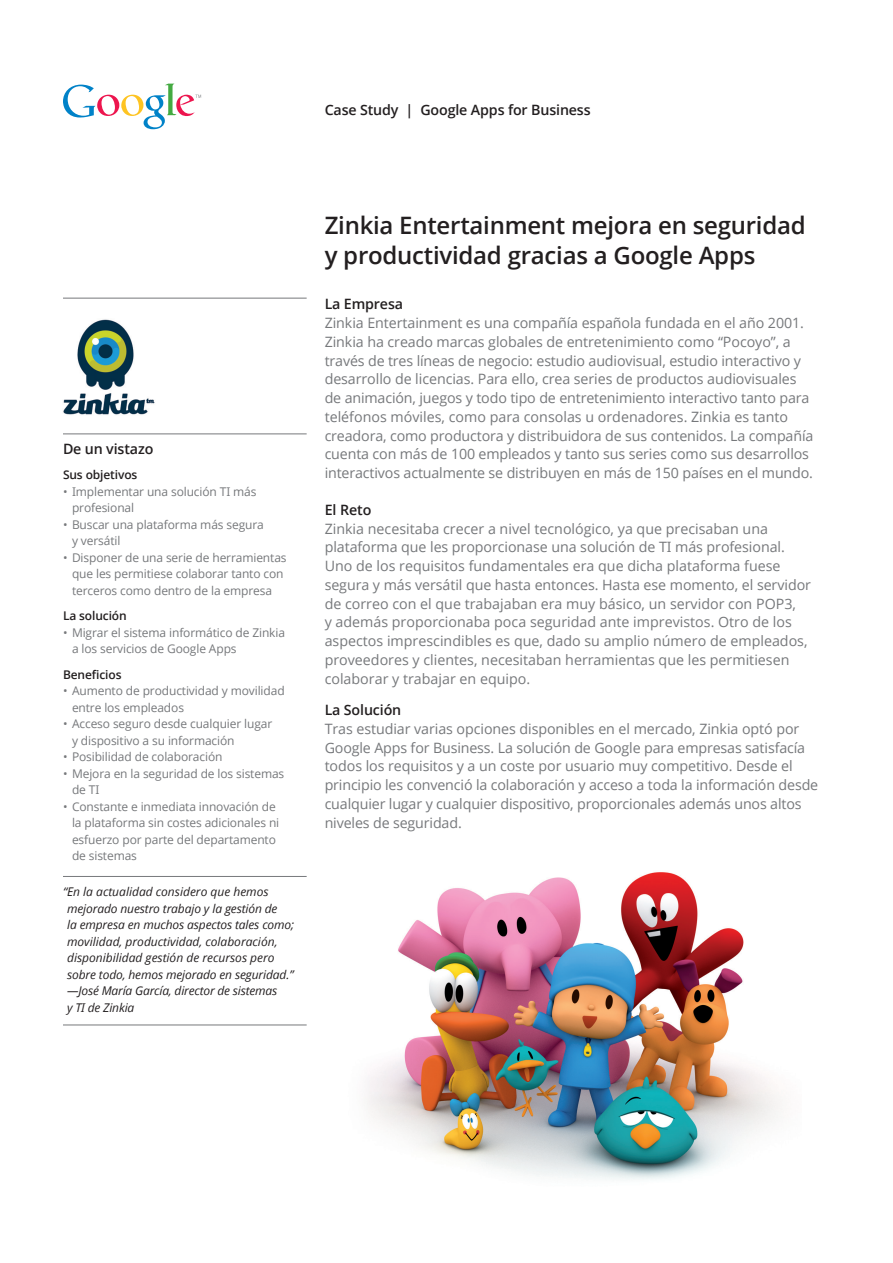
<style>
.page{position:relative;width:893px;height:1263px;background:#fff}
.page>*{position:absolute;margin:0;border:0;box-sizing:border-box;transform-origin:0 0}
.Main_Title{font:600 24px/30px "Open Sans";letter-spacing:-.01em;color:#231f20}
.Body_Text{font:14.25px/18.8px "Open Sans";letter-spacing:-.005em;color:#76787b}
.Overview_Title{font:600 14.25px "Open Sans";letter-spacing:-.01em;color:#231f20}
.Body_Text_Subhead{font:600 14.25px "Open Sans";letter-spacing:-.01em;color:#231f20}
.Sidebar_Subhead{font:600 14.25px "Open Sans";letter-spacing:-.01em;color:#231f20}
.Sidebar_Text_Bullet{font:12px/16.5px "Open Sans";letter-spacing:-.01em;color:#76787b}
.Sidebar_Quote{font:italic 12px/16.5px "Open Sans";letter-spacing:-.01em;color:#231f20}
.Sidebar_Subhead_2{font:600 12px "Open Sans";letter-spacing:-.01em;color:#231f20}
</style>
<div class="page">
<svg style="left:63px;top:84px;width:138px;height:45px"></svg>
<hr style="left:63px;top:298px;width:244px;height:1px;background:#76787b">
<hr style="left:63px;top:434px;width:244px;height:1px;background:#76787b">
<hr style="left:63px;top:876px;width:244px;height:1px;background:#76787b">
<hr style="left:63px;top:1025px;width:244px;height:1px;background:#76787b">
<img style="left:63px;top:319px;width:92px;height:96px">
<img style="left:367px;top:872px;width:415px;height:308px">
<p class="Overview_Title" style="left:325px;top:100px;width:268px">Case Study | Google Apps for Business</p>
<p class="Sidebar_Subhead" style="left:63px;top:439px;width:92px">De un vistazo</p>
<p class="Sidebar_Subhead_2" style="left:63px;top:466px;width:76px">Sus objetivos</p>
<p class="Sidebar_Text_Bullet" style="left:72px;top:483px;width:186px;text-indent:-9px">• Implementar una solución TI más profesional</p>
<p class="Sidebar_Text_Bullet" style="left:72px;top:516px;width:193px;text-indent:-9px">• Buscar una plataforma más segura y versátil</p>
<p class="Sidebar_Text_Bullet" style="left:63px;top:549px;width:225px;text-align:center">• Disponer de una serie de herramientas que les permitiese colaborar tanto con terceros como dentro de la empresa</p>
<p class="Sidebar_Subhead_2" style="left:63px;top:607px;width:65px">La solución</p>
<p class="Sidebar_Text_Bullet" style="left:72px;top:624px;width:215px;text-indent:-9px">• Migrar el sistema informático de Zinkia a los servicios de Google Apps</p>
<p class="Sidebar_Subhead_2" style="left:63px;top:666px;width:60px">Beneficios</p>
<p class="Sidebar_Text_Bullet" style="left:72px;top:682px;width:214px;text-indent:-9px">• Aumento de productividad y movilidad entre los empleados</p>
<p class="Sidebar_Text_Bullet" style="left:72px;top:715px;width:202px;text-indent:-9px">• Acceso seguro desde cualquier lugar y dispositivo a su información</p>
<p class="Sidebar_Text_Bullet" style="left:63px;top:748px;width:161px">• Posibilidad de colaboración</p>
<p class="Sidebar_Text_Bullet" style="left:72px;top:765px;width:214px;text-indent:-9px">• Mejora en la seguridad de los sistemas de TI</p>
<p class="Sidebar_Text_Bullet" style="left:72px;top:798px;width:209px;text-indent:-9px">• Constante e inmediata innovación de la plataforma sin costes adicionales ni esfuerzo por parte del departamento de sistemas</p>
<p class="Sidebar_Quote" style="left:67px;top:883px;width:229px;text-indent:-4px">“En la actualidad considero que hemos mejorado nuestro trabajo y la gestión de<br>la empresa en muchos aspectos tales como; movilidad, productividad, colaboración, disponibilidad gestión de recursos pero sobre todo, hemos mejorado en seguridad.” —José María García, director de sistemas<br>y TI de Zinkia</p>
<p class="Main_Title" style="left:325px;top:209px;width:483px">Zinkia Entertainment mejora en seguridad y productividad gracias a Google Apps</p>
<p class="Body_Text_Subhead" style="left:325px;top:294px;width:80px">La Empresa</p>
<p class="Body_Text" style="left:325px;top:313px;width:490px">Zinkia Entertainment es una compañía española fundada en el año 2001.<br>Zinkia ha creado marcas globales de entretenimiento como “Pocoyo”, a través de tres líneas de negocio: estudio audiovisual, estudio interactivo y desarrollo de licencias. Para ello, crea series de productos audiovisuales de animación, juegos y todo tipo de entretenimiento interactivo tanto para teléfonos móviles, como para consolas u ordenadores. Zinkia es tanto creadora, como productora y distribuidora de sus contenidos. La compañía cuenta con más de 100 empleados y tanto sus series como sus desarrollos interactivos actualmente se distribuyen en más de 150 países en el mundo.</p>
<p class="Body_Text_Subhead" style="left:325px;top:500px;width:48px">El Reto</p>
<p class="Body_Text" style="left:325px;top:519px;width:488px">Zinkia necesitaba crecer a nivel tecnológico, ya que precisaban una plataforma que les proporcionase una solución de TI más profesional.<br>Uno de los requisitos fundamentales era que dicha plataforma fuese segura y más versátil que hasta entonces. Hasta ese momento, el servidor de correo con el que trabajaban era muy básico, un servidor con POP3,<br>y además proporcionaba poca seguridad ante imprevistos. Otro de los aspectos imprescindibles es que, dado su amplio número de empleados, proveedores y clientes, necesitaban herramientas que les permitiesen colaborar y trabajar en equipo.</p>
<p class="Body_Text_Subhead" style="left:325px;top:700px;width:78px">La Solución</p>
<p class="Body_Text" style="left:325px;top:719px;width:495px">Tras estudiar varias opciones disponibles en el mercado, Zinkia optó por Google Apps for Business. La solución de Google para empresas satisfacía todos los requisitos y a un coste por usuario muy competitivo. Desde el principio les convenció la colaboración y acceso a toda la información desde cualquier lugar y cualquier dispositivo, proporcionales además unos altos niveles de seguridad.</p>
</div>
